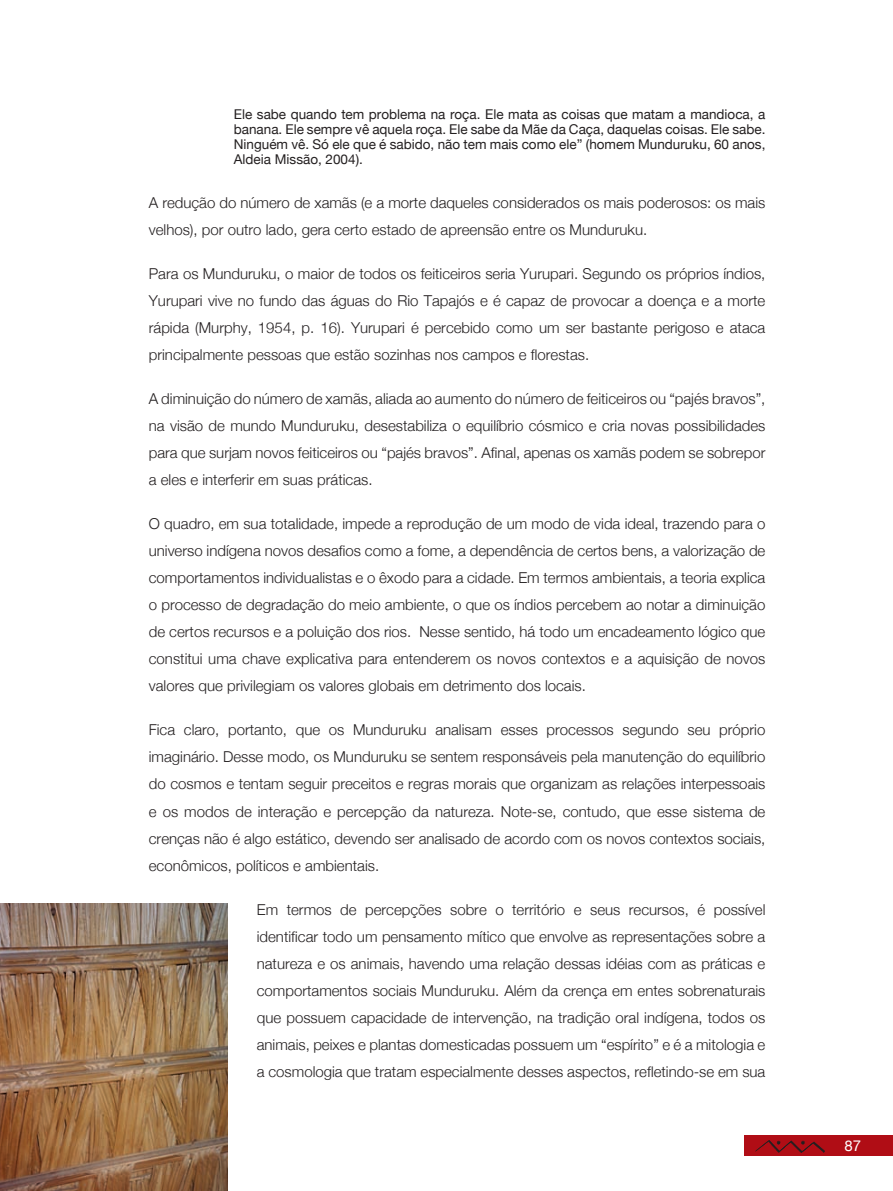
<style>
.page{position:relative;width:893px;height:1191px;background:#fff}
.page>*{position:absolute;margin:0;border:0;box-sizing:border-box;transform-origin:0 0}
.t1{font:300 15px/27px "Helvetica Neue";color:#231f20;text-align:justify}
.t2{font:15px "Helvetica Neue";color:#fff}
.t3{font:13.5px/15px "Helvetica Neue";color:#231f20;text-align:justify}
</style>
<div class="page">
<div style="left:745px;top:1135px;width:148px;height:21px;background:#b00d15"></div>
<svg style="left:755px;top:1140px;width:70px;height:13px"></svg>
<img style="left:0;top:903px;width:227px;height:288px">
<p class="t3" style="left:234px;top:107px;width:533px">Ele sabe quando tem problema na roça. Ele mata as coisas que matam a mandioca, a banana. Ele sempre vê aquela roça. Ele sabe da Mãe da Caça, daquelas coisas. Ele sabe.<br>Ninguém vê. Só ele que é sabido, não tem mais como ele” (homem Munduruku, 60 anos, Aldeia Missão, 2004).</p>
<p class="t1" style="left:149px;top:189px;width:618px">A redução do número de xamãs (e a morte daqueles considerados os mais poderosos: os mais velhos), por outro lado, gera certo estado de apreensão entre os Munduruku.</p>
<p class="t1" style="left:149px;top:260px;width:618px">Para os Munduruku, o maior de todos os feiticeiros seria Yurupari. Segundo os próprios índios, Yurupari vive no fundo das águas do Rio Tapajós e é capaz de provocar a doença e a morte rápida (Murphy, 1954, p. 16). Yurupari é percebido como um ser bastante perigoso e ataca principalmente pessoas que estão sozinhas nos campos e florestas.</p>
<p class="t1" style="left:149px;top:385px;width:618px">A diminuição do número de xamãs, aliada ao aumento do número de feiticeiros ou “pajés bravos”, na visão de mundo Munduruku, desestabiliza o equilíbrio cósmico e cria novas possibilidades para que surjam novos feiticeiros ou “pajés bravos”. Afinal, apenas os xamãs podem se sobrepor a eles e interferir em suas práticas.</p>
<p class="t1" style="left:149px;top:510px;width:618px">O quadro, em sua totalidade, impede a reprodução de um modo de vida ideal, trazendo para o universo indígena novos desafios como a fome, a dependência de certos bens, a valorização de comportamentos individualistas e o êxodo para a cidade. Em termos ambientais, a teoria explica o processo de degradação do meio ambiente, o que os índios percebem ao notar a diminuição de certos recursos e a poluição dos rios. Nesse sentido, há todo um encadeamento lógico que constitui uma chave explicativa para entenderem os novos contextos e a aquisição de novos valores que privilegiam os valores globais em detrimento dos locais.</p>
<p class="t1" style="left:149px;top:716px;width:618px">Fica claro, portanto, que os Munduruku analisam esses processos segundo seu próprio imaginário. Desse modo, os Munduruku se sentem responsáveis pela manutenção do equilíbrio do cosmos e tentam seguir preceitos e regras morais que organizam as relações interpessoais e os modos de interação e percepção da natureza. Note-se, contudo, que esse sistema de crenças não é algo estático, devendo ser analisado de acordo com os novos contextos sociais, econômicos, políticos e ambientais.</p>
<p class="t1" style="left:257px;top:895px;width:510px">Em termos de percepções sobre o território e seus recursos, é possível identificar todo um pensamento mítico que envolve as representações sobre a natureza e os animais, havendo uma relação dessas idéias com as práticas e comportamentos sociais Munduruku. Além da crença em entes sobrenaturais que possuem capacidade de intervenção, na tradição oral indígena, todos os animais, peixes e plantas domesticadas possuem um “espírito” e é a mitologia e a cosmologia que tratam especialmente desses aspectos, refletindo-se em sua</p>
<p class="t2" style="left:844px;top:1136px;width:18px">87</p>
</div>
